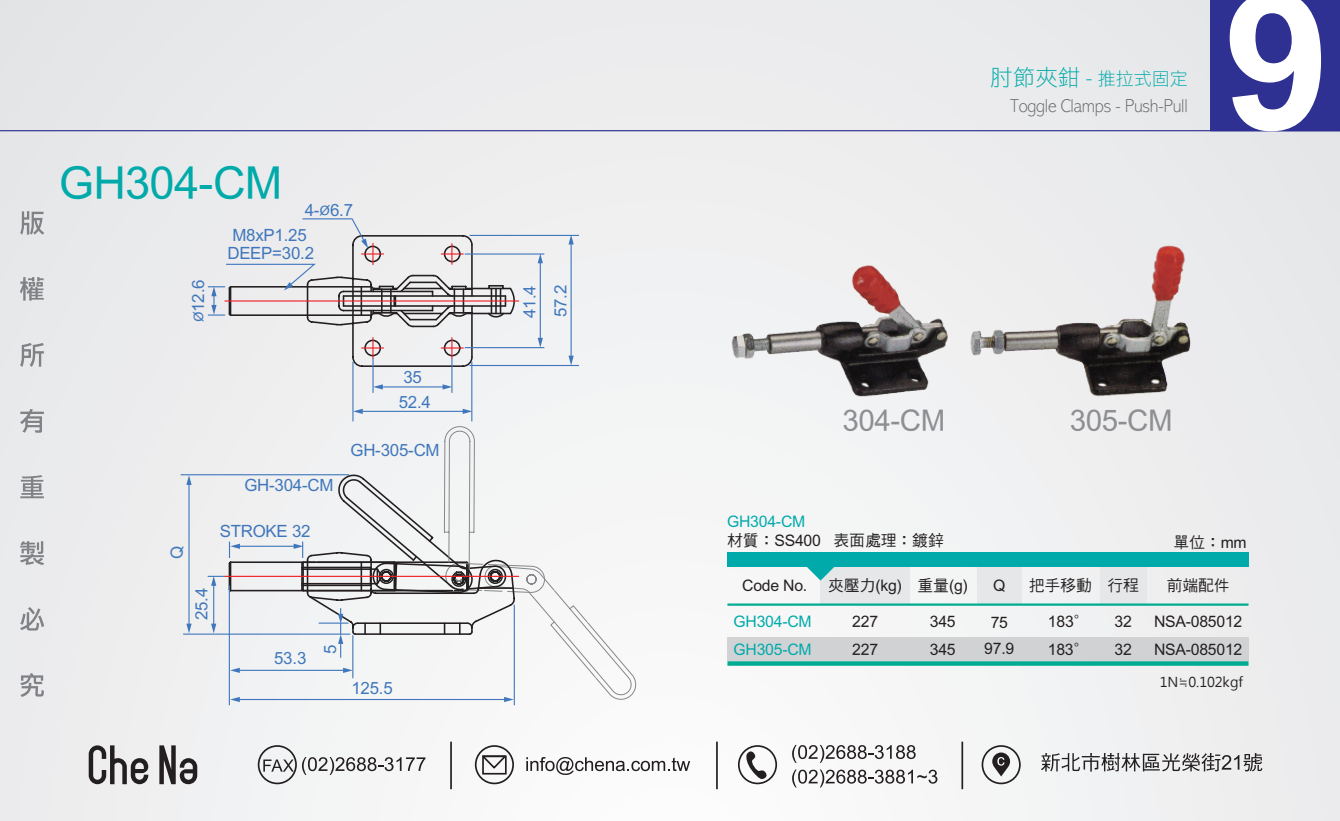
<style>
.page{position:relative;width:1340px;height:821px;background:#fff}
.page>*{position:absolute;margin:0;border:0;box-sizing:border-box;transform-origin:0 0}
.t1{font:191.25px "DF Li Hei Bd HK BF";color:#fff}
.t2{font:45px "DF Hei Md HKP BF";color:#0aa}
.t3{font:29.47px "DF Hei Md HKP BF";color:#8d8f92}
.t4{font:22.5px "DF Li Hei Lt HK BF";color:#0aa}
.t5{font:18px "DF Li Hei Lt HK BF";color:#636366}
.t6{font:16.88px/25px "DF Hei Md HKP BF";color:#4077bc}
.t7{font:15.75px "DF Hei Md HKP BF";color:#231f20}
.t8{font:15.75px/27.7px "DF Hei Md HKP BF";color:#0aa}
.t9{font:13.5px "Microsoft Jheng Hei";letter-spacing:-.015em;color:#231f20}
.s1{font-family:"Microsoft Jheng Hei"}
.s2{font-size:18px}
</style>
<div class="page">
<div style="left:0;top:0;width:1339px;height:821px;background:#ededee"></div>
<div style="left:976px;top:564px;width:45px;height:40px;background:#e6e7e9"></div>
<hr style="left:0;top:130px;width:1339px;height:1px;background:#2e3092">
<div style="left:1210px;top:0;width:129px;height:130px;background:#2e3092"></div>
<hr style="left:183px;top:633px;width:167px;height:1px;background:#4077bc">
<hr style="left:181px;top:474px;width:168px;height:1px;background:#4077bc">
<hr style="left:213px;top:584px;width:1px;height:41px;background:#4077bc">
<svg style="left:211px;top:623px;width:5px;height:10px"></svg>
<hr style="left:188px;top:483px;width:1px;height:142px;background:#4077bc">
<svg style="left:186px;top:475px;width:6px;height:10px"></svg>
<svg style="left:186px;top:623px;width:6px;height:10px"></svg>
<div style="left:820px;top:564px;width:89px;height:40px;background:#e6e7e9"></div>
<div style="left:727px;top:637px;width:521px;height:24px;background:#d1d2d4"></div>
<div style="left:1099px;top:564px;width:47px;height:40px;background:#e6e7e9"></div>
<hr style="left:727px;top:603px;width:521px;height:2px;background:#00ab91">
<svg style="left:727px;top:661px;width:521px;height:4px;background:#10af97"></svg>
<svg style="left:805px;top:566px;width:31px;height:14px"></svg>
<div style="left:727px;top:551px;width:521px;height:15px;background:#0aa"></div>
<hr style="left:230px;top:561px;width:77px;height:2px;background:#231f20">
<hr style="left:230px;top:589px;width:77px;height:2px;background:#231f20">
<svg style="left:208px;top:541px;width:32px;height:51px"></svg>
<svg style="left:352px;top:234px;width:164px;height:188px"></svg>
<hr style="left:225px;top:300px;width:293px;height:1px;background:#ee1d23">
<hr style="left:225px;top:575px;width:293px;height:2px;background:#ee1d23">
<img style="left:974px;top:245px;width:217px;height:152px">
<img style="left:731px;top:265px;width:243px;height:132px">
<hr style="left:229px;top:585px;width:1px;height:120px;background:#4077bc">
<hr style="left:514px;top:604px;width:1px;height:101px;background:#4077bc">
<hr style="left:238px;top:669px;width:107px;height:2px;background:#4077bc">
<svg style="left:230px;top:667px;width:10px;height:6px"></svg>
<hr style="left:238px;top:699px;width:268px;height:1px;background:#4077bc">
<svg style="left:230px;top:697px;width:10px;height:5px"></svg>
<svg style="left:208px;top:218px;width:304px;height:110px"></svg>
<hr style="left:539px;top:261px;width:2px;height:78px;background:#4077bc">
<svg style="left:537px;top:338px;width:6px;height:9px"></svg>
<svg style="left:537px;top:254px;width:6px;height:9px"></svg>
<hr style="left:465px;top:253px;width:79px;height:1px;background:#4077bc">
<hr style="left:465px;top:347px;width:79px;height:1px;background:#4077bc">
<hr style="left:570px;top:243px;width:1px;height:114px;background:#4077bc">
<svg style="left:568px;top:355px;width:5px;height:10px"></svg>
<svg style="left:568px;top:236px;width:5px;height:8px"></svg>
<hr style="left:469px;top:235px;width:110px;height:1px;background:#4077bc">
<hr style="left:469px;top:365px;width:110px;height:1px;background:#4077bc">
<hr style="left:381px;top:386px;width:63px;height:1px;background:#4077bc">
<svg style="left:373px;top:384px;width:10px;height:5px"></svg>
<svg style="left:442px;top:384px;width:9px;height:5px"></svg>
<hr style="left:451px;top:358px;width:1px;height:35px;background:#4077bc">
<hr style="left:372px;top:358px;width:1px;height:35px;background:#4077bc">
<hr style="left:361px;top:411px;width:103px;height:1px;background:#4077bc">
<svg style="left:353px;top:409px;width:10px;height:5px"></svg>
<svg style="left:462px;top:409px;width:9px;height:5px"></svg>
<hr style="left:471px;top:361px;width:1px;height:60px;background:#4077bc">
<hr style="left:352px;top:361px;width:1px;height:60px;background:#4077bc">
<svg style="left:294px;top:426px;width:342px;height:276px"></svg>
<svg style="left:20px;top:211px;width:24px;height:24px"></svg>
<svg style="left:20px;top:277px;width:24px;height:23px"></svg>
<svg style="left:20px;top:343px;width:24px;height:24px"></svg>
<svg style="left:20px;top:409px;width:24px;height:23px"></svg>
<svg style="left:20px;top:475px;width:24px;height:23px"></svg>
<svg style="left:20px;top:541px;width:24px;height:24px"></svg>
<svg style="left:20px;top:607px;width:24px;height:23px"></svg>
<svg style="left:20px;top:673px;width:24px;height:24px"></svg>
<svg style="left:89px;top:745px;width:59px;height:39px"></svg>
<svg style="left:159px;top:745px;width:38px;height:39px"></svg>
<svg style="left:302px;top:757px;width:123px;height:18px"></svg>
<svg style="left:792px;top:744px;width:123px;height:18px"></svg>
<svg style="left:792px;top:769px;width:145px;height:18px"></svg>
<svg style="left:526px;top:757px;width:164px;height:18px"></svg>
<svg style="left:1041px;top:753px;width:221px;height:18px"></svg>
<svg style="left:263px;top:759px;width:31px;height:12px"></svg>
<div style="left:258px;top:745px;width:39px;height:39px;border:2px solid #231f20;border-radius:50%"></div>
<hr style="left:450px;top:741px;width:2px;height:48px;background:#231f20">
<hr style="left:716px;top:741px;width:1px;height:48px;background:#231f20">
<hr style="left:961px;top:741px;width:2px;height:48px;background:#231f20">
<div style="left:475px;top:745px;width:39px;height:39px;border:2px solid #231f20;border-radius:50%"></div>
<div style="left:482px;top:755px;width:24px;height:19px;border:2px solid #231f20"></div>
<svg style="left:480px;top:753px;width:29px;height:17px"></svg>
<div style="left:738px;top:745px;width:39px;height:39px;border:2px solid #231f20;border-radius:50%"></div>
<svg style="left:745px;top:749px;width:23px;height:30px"></svg>
<div style="left:981px;top:745px;width:39px;height:39px;border:2px solid #231f20;border-radius:50%"></div>
<svg style="left:992px;top:752px;width:18px;height:24px"></svg>
<h2 class="t2" style="left:59px;top:159px;width:224px">GH304-CM</h2>
<p class="t6" style="left:305px;top:197px;width:50px">4-<span class="s1">ø</span>6.7</p>
<p class="t6" style="left:186px;top:322px;width:44px;rotate:-90deg"><span class="s1">ø</span>12.6</p>
<p class="t6" style="left:227px;top:226px;width:88px;line-height:18.2px">M8xP1.25<br>DEEP=30.2</p>
<p class="t6" style="left:165px;top:558px;width:14px;rotate:-90deg">Q</p>
<p class="t6" style="left:244px;top:473px;width:90px">GH-304-CM</p>
<p class="t6" style="left:220px;top:519px;width:92px">STROKE 32</p>
<p class="t6" style="left:399px;top:365px;width:34px">35<br>52.4</p>
<p class="t6" style="left:350px;top:437px;width:90px">GH-305-CM</p>
<p class="t6" style="left:517px;top:318px;width:34px;rotate:-90deg">41.4</p>
<p class="t6" style="left:548px;top:317px;width:34px;rotate:-90deg">57.2</p>
<h3 class="t4" style="left:990px;top:66px;width:199px">肘節夾鉗 - <span class="s2">推拉式固定</span></h3>
<p class="t5" style="left:1010px;top:97px;width:179px">Toggle Clamps - Push-Pull</p>
<h1 class="t1" style="left:1223px;top:-36px;width:105px">9</h1>
<h3 class="t3" style="left:842px;top:405px;width:104px">304-CM</h3>
<h3 class="t3" style="left:1069px;top:405px;width:104px">305-CM</h3>
<p class="t8" style="left:727px;top:508px;width:79px">GH304-CM</p>
<p class="t7" style="left:727px;top:532px;width:218px">材質：SS400 表面處理：鍍鋅</p>
<p class="t7" style="left:1173px;top:534px;width:74px">單位：mm</p>
<p class="t6" style="left:189px;top:620px;width:34px;rotate:-90deg">25.4</p>
<p class="t6" style="left:274px;top:646px;width:34px">53.3</p>
<p class="t7" style="left:742px;top:577px;width:66px">Code No.</p>
<p class="t7" style="left:828px;top:577px;width:141px">夾壓力(kg) 重量(g)</p>
<p class="t7" style="left:1028px;top:577px;width:112px">把手移動 行程</p>
<p class="t7" style="left:1166px;top:577px;width:64px">前端配件</p>
<p class="t8" style="left:733px;top:608px;width:79px">GH304-CM<br>GH305-CM</p>
<p class="t7" style="left:852px;top:613px;width:27px">227</p>
<p class="t7" style="left:929px;top:613px;width:27px">345</p>
<p class="t7" style="left:1047px;top:613px;width:43px">183°</p>
<p class="t7" style="left:1114px;top:613px;width:19px">32</p>
<p class="t7" style="left:1154px;top:613px;width:90px">NSA-085012</p>
<p class="t7" style="left:993px;top:577px;width:13px">Q</p>
<p class="t7" style="left:990px;top:614px;width:19px">75</p>
<p class="t7" style="left:852px;top:641px;width:27px">227</p>
<p class="t7" style="left:929px;top:641px;width:27px">345</p>
<p class="t7" style="left:1047px;top:641px;width:43px">183°</p>
<p class="t7" style="left:1114px;top:641px;width:19px">32</p>
<p class="t7" style="left:1154px;top:641px;width:90px">NSA-085012</p>
<p class="t6" style="left:318px;top:653px;width:11px;rotate:-90deg">5</p>
<p class="t7" style="left:984px;top:640px;width:31px">97.9</p>
<p class="t6" style="left:351px;top:676px;width:43px">125.5</p>
<p class="t9" style="left:1159px;top:673px;width:85px">1N≒0.102kgf</p>
</div>
